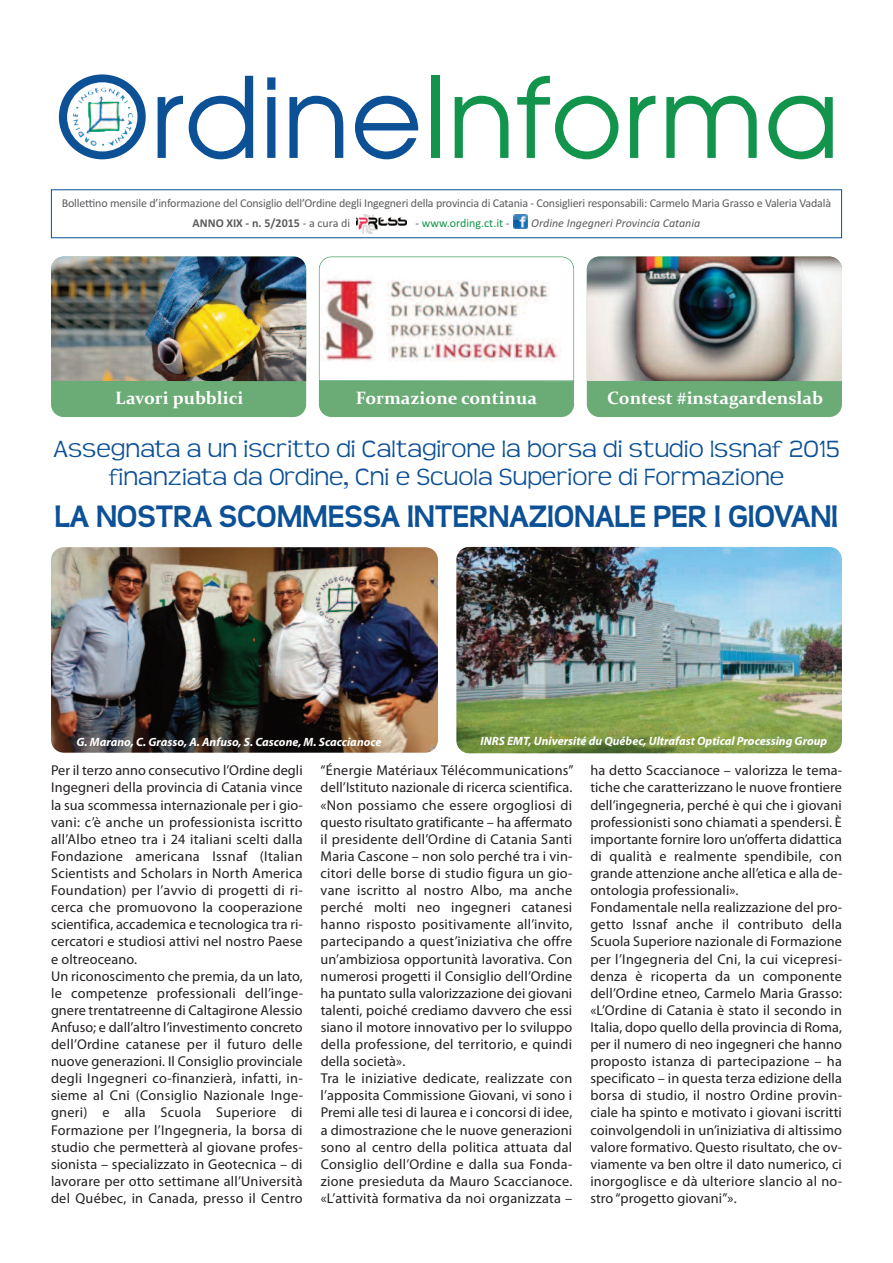
<style>
.page{position:relative;width:893px;height:1263px;background:#fff}
.page>*{position:absolute;margin:0;border:0;box-sizing:border-box;transform-origin:0 0}
.t1{font:111px "Avian";color:#12944c}
.t2{font:700 31.5px "Teen";letter-spacing:-.01em;color:#0c5095}
.t3{font:300 24px/28.8px "Teen";color:#0c5095;text-align:center}
.t4{font:700 18px "Constantia";color:#fff}
.t5{font:14.25px/17.1px "Myriad Pro";letter-spacing:.01em;color:#231f20}
.t6{font:12px/19.5px "Calibri";letter-spacing:-.015em;color:#5c5c5f}
.t7{font:italic 700 12px "Myriad Pro";color:#fff}
.t8{font:italic 12px "Calibri";color:#5c5c5f}
.s1{color:#0c5095}
.s2{font-weight:700}
.s3{color:#fff}
.s4{color:#12944c}
</style>
<div class="page">
<img style="left:73px;top:87px;width:60px;height:47px">
<img style="left:51px;top:269px;width:255px;height:148px">
<img style="left:587px;top:269px;width:255px;height:148px">
<img style="left:51px;top:256px;width:255px;height:13px">
<svg style="left:319px;top:256px;width:255px;height:161px"></svg>
<img style="left:320px;top:257px;width:253px;height:12px">
<img style="left:587px;top:256px;width:255px;height:13px">
<img style="left:513px;top:215px;width:14px;height:14px">
<img style="left:356px;top:215px;width:50px;height:18px">
<img style="left:51px;top:547px;width:387px;height:206px;border-radius:13px">
<img style="left:456px;top:547px;width:386px;height:206px;border-radius:13px">
<h1 class="t1" style="left:54px;top:52px;width:787px"><span class="s1">Ordine</span>Informa</h1>
<p class="t6" style="left:193px;top:193px;width:640px;text-indent:-131px">Bollettino mensile d’informazione del Consiglio dell’Ordine degli Ingegneri della provincia di Catania - Consiglieri responsabili: Carmelo Maria Grasso e Valeria Vadalà<br><span class="s2">ANNO XIX - n. 5/2015</span> - a cura di <span class="s3">I pressssssss</span> - <span class="s4">www.ording.ct.it</span> -</p>
<p class="t8" style="left:531px;top:215px;width:171px">Ordine Ingegneri Provincia Catania</p>
<p class="t4" style="left:115px;top:387px;width:130px">Lavori pubblici</p>
<p class="t4" style="left:356px;top:387px;width:183px">Formazione continua</p>
<p class="t4" style="left:607px;top:387px;width:217px">Contest #instagardenslab</p>
<h3 class="t3" style="left:54px;top:435px;width:787px">Assegnata a un iscritto di Caltagirone la borsa di studio Issnaf 2015 finanziata da Ordine, Cni e Scuola Superiore di Formazione</h3>
<h2 class="t2" style="left:55px;top:498px;width:785px">LA NOSTRA SCOMMESSA INTERNAZIONALE PER I GIOVANI</h2>
<p class="t7" style="left:77px;top:737px;width:307px">G. Marano, C. Grasso, A. Anfuso, S. Cascone, M. Scaccianoce</p>
<p class="t7" style="left:480px;top:736px;width:348px">INRS EMT, Université du Québec, Ultrafast Optical Processing Group</p>
<p class="t5" style="left:51px;top:763px;width:254px">Per il terzo anno consecutivo l’Ordine degli Ingegneri della provincia di Catania vince la sua scommessa internazionale per i gio&shy;vani: c’è anche un professionista iscritto all’Albo etneo tra i 24 italiani scelti dalla Fondazione americana Issnaf (Italian Scientists and Scholars in North America Foundation) per l’avvio di progetti di ri&shy;cerca che promuovono la cooperazione scientifica, accademica e tecnologica tra ri&shy;cercatori e studiosi attivi nel nostro Paese e oltreoceano.<br>Un riconoscimento che premia, da un lato, le competenze professionali dell’inge&shy;gnere trentatreenne di Caltagirone Alessio Anfuso; e dall’altro l’investimento concreto dell’Ordine catanese per il futuro delle nuove generazioni. Il Consiglio provinciale degli Ingegneri co-finanzierà, infatti, in&shy;sieme al Cni (Consiglio Nazionale Inge&shy;gneri) e alla Scuola Superiore di Formazione per l’Ingegneria, la borsa di studio che permetterà al giovane profes&shy;sionista – specializzato in Geotecnica – di lavorare per otto settimane all’Università del Québec, in Canada, presso il Centro</p>
<p class="t5" style="left:321px;top:763px;width:254px">“Énergie Matériaux Télécommunications” dell’Istituto nazionale di ricerca scientifica. «Non possiamo che essere orgogliosi di questo risultato gratificante – ha affermato il presidente dell’Ordine di Catania Santi Maria Cascone – non solo perché tra i vin&shy;citori delle borse di studio figura un gio&shy;vane iscritto al nostro Albo, ma anche perché molti neo ingegneri catanesi hanno risposto positivamente all’invito, partecipando a quest’iniziativa che offre un’ambiziosa opportunità lavorativa. Con numerosi progetti il Consiglio dell’Ordine ha puntato sulla valorizzazione dei giovani talenti, poiché crediamo davvero che essi siano il motore innovativo per lo sviluppo della professione, del territorio, e quindi della società».<br>Tra le iniziative dedicate, realizzate con l’apposita Commissione Giovani, vi sono i Premi alle tesi di laurea e i concorsi di idee, a dimostrazione che le nuove generazioni sono al centro della politica attuata dal Consiglio dell’Ordine e dalla sua Fonda&shy;zione presieduta da Mauro Scaccianoce. «L’attività formativa da noi organizzata –</p>
<p class="t5" style="left:590px;top:763px;width:254px">ha detto Scaccianoce – valorizza le tema&shy;tiche che caratterizzano le nuove frontiere dell’ingegneria, perché è qui che i giovani professionisti sono chiamati a spendersi. È importante fornire loro un’offerta didattica di qualità e realmente spendibile, con grande attenzione anche all’etica e alla de&shy;ontologia professionali».<br>Fondamentale nella realizzazione del pro&shy;getto Issnaf anche il contributo della Scuola Superiore nazionale di Formazione per l’Ingegneria del Cni, la cui vicepresi&shy;denza è ricoperta da un componente dell’Ordine etneo, Carmelo Maria Grasso: «L’Ordine di Catania è stato il secondo in Italia, dopo quello della provincia di Roma, per il numero di neo ingegneri che hanno proposto istanza di partecipazione – ha specificato – in questa terza edizione della borsa di studio, il nostro Ordine provin&shy;ciale ha spinto e motivato i giovani iscritti coinvolgendoli in un’iniziativa di altissimo valore formativo. Questo risultato, che ov&shy;viamente va ben oltre il dato numerico, ci inorgoglisce e dà ulteriore slancio al no&shy;stro “progetto giovani”».</p>
</div>
